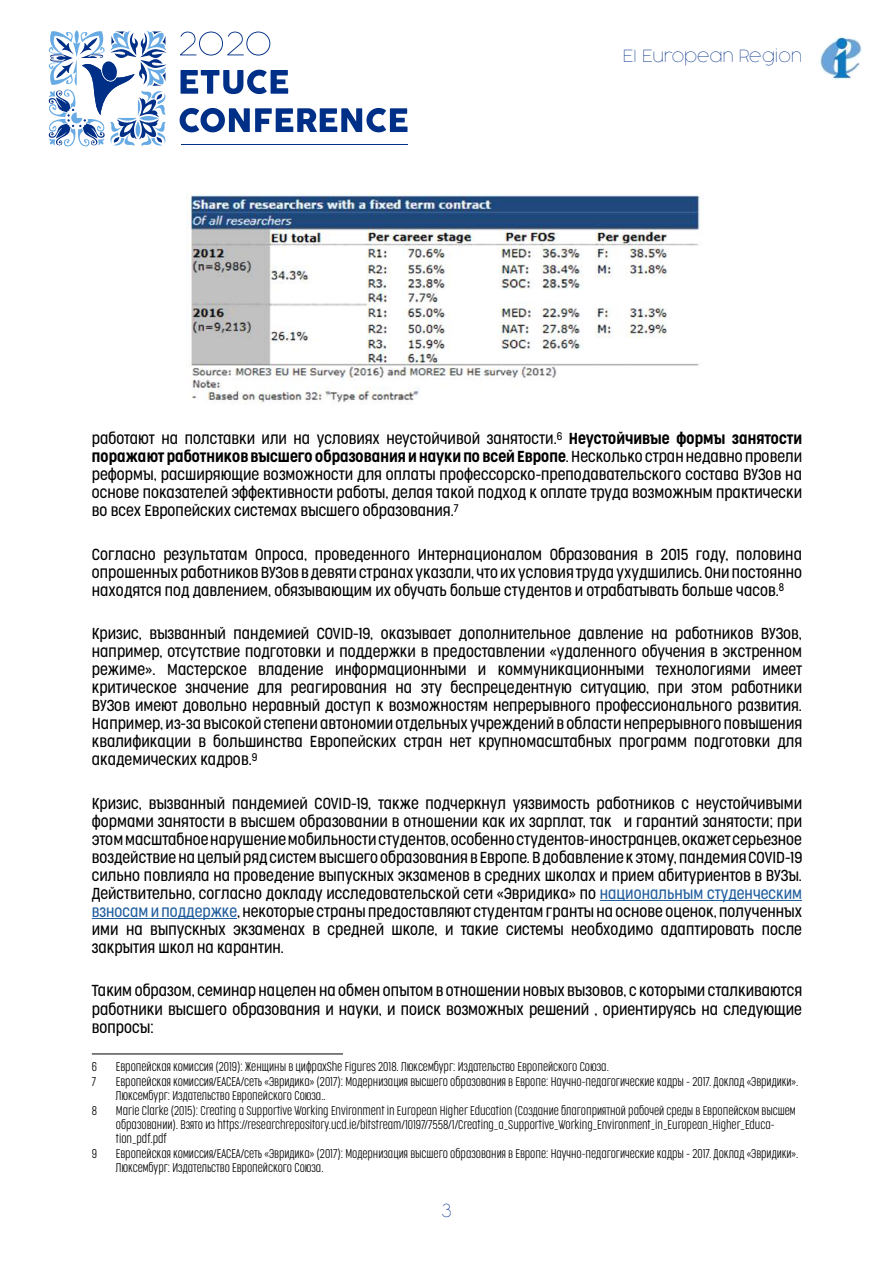
<style>
.page{position:relative;width:893px;height:1263px;background:#fff}
.page>*{position:absolute;margin:0;border:0;box-sizing:border-box;transform-origin:0 0}
.t1{font:100 18px "Cocogoose Pro";color:#002f87}
.t2{font:100 16.5px "Cocogoose Pro";color:#002f87}
.t3{font:300 15px/18px "Cocogoose Condensed";color:#000;text-align:justify}
.t4{font:200 12px/14.4px "Cocogoose Compressed";color:#000}
.s1{font-style:inherit}
.s2{color:#215e9e}
</style>
<div class="page">
<img style="left:820px;top:37px;width:42px;height:43px">
<svg style="left:180px;top:32px;width:90px;height:24px"></svg>
<svg style="left:181px;top:70px;width:107px;height:24px"></svg>
<svg style="left:180px;top:108px;width:227px;height:24px"></svg>
<svg style="left:48px;top:30px;width:119px;height:117px"></svg>
<hr style="left:181px;top:145px;width:226px;height:1px;background:#002f87">
<hr style="left:600px;top:900px;width:202px;height:1px;background:#215e9e">
<hr style="left:92px;top:918px;width:145px;height:1px;background:#215e9e">
<hr style="left:92px;top:1053px;width:251px;height:1px;background:#000">
<img style="left:186px;top:193px;width:514px;height:211px">
<p class="t2" style="left:623px;top:46px;width:181px">EI European Region</p>
<p class="t3" style="left:92px;top:430px;width:712px">работают на полставки или на условиях неустойчивой занятости.<sup>6</sup> <span class="s1">Неустойчивые формы занятости поражают работников высшего образования и науки по всей Европе</span>. Несколько стран недавно провели реформы, расширяющие возможности для оплаты профессорско-преподавательского состава ВУЗов на основе показателей эффективности работы, делая такой подход к оплате труда возможным практически во всех Европейских системах высшего образования.<sup>7</sup></p>
<p class="t3" style="left:92px;top:545px;width:712px">Согласно результатам Опроса, проведенного Интернационалом Образования в 2015 году, половина опрошенных работников ВУЗов в девяти странах указали, что их условия труда ухудшились. Они постоянно находятся под давлением, обязывающим их обучать больше студентов и отрабатывать больше часов.<sup>8</sup></p>
<p class="t3" style="left:92px;top:625px;width:712px">Кризис, вызванный пандемией COVID-19, оказывает дополнительное давление на работников ВУЗов, например, отсутствие подготовки и поддержки в предоставлении «удаленного обучения в экстренном режиме». Мастерское владение информационными и коммуникационными технологиями имеет критическое значение для реагирования на эту беспрецедентную ситуацию, при этом работники ВУЗов имеют довольно неравный доступ к возможностям непрерывного профессионального развития.<br>Например, из-за высокой степени автономии отдельных учреждений в области непрерывного повышения квалификации в большинства Европейских стран нет крупномасштабных программ подготовки для академических кадров.<sup>9</sup></p>
<p class="t3" style="left:92px;top:794px;width:712px">Кризис, вызванный пандемией COVID-19, также подчеркнул уязвимость работников с неустойчивыми формами занятости в высшем образовании в отношении как их зарплат, так и гарантий занятости; при этом масштабное нарушение мобильности студентов, особенно студентов-иностранцев, окажет серьезное воздействие на целый ряд систем высшего образования в Европе. В добавление к этому, пандемия COVID-19 сильно повлияла на проведение выпускных экзаменов в средних школах и прием абитуриентов в ВУЗы.<br>Действительно, согласно докладу исследовательской сети «Эвридика» по <span class="s2">национальным студенческим взносам и поддержке</span>, некоторые страны предоставляют студентам гранты на основе оценок, полученных ими на выпускных экзаменах в средней школе, и такие системы необходимо адаптировать после закрытия школ на карантин.</p>
<p class="t3" style="left:92px;top:982px;width:712px">Таким образом, семинар нацелен на обмен опытом в отношении новых вызовов, с которыми сталкиваются работники высшего образования и науки, и поиск возможных решений , ориентируясь на следующие вопросы:</p>
<p class="t4" style="left:92px;top:1059px;width:7px">6</p>
<p class="t4" style="left:116px;top:1059px;width:495px">Европейская комиссия (2019): Женщины в цифрахShe Figures 2018. Люксембург: Издательство Европейского Союза.</p>
<p class="t4" style="left:92px;top:1074px;width:6px">7</p>
<p class="t4" style="left:116px;top:1074px;width:684px">Европейская комиссия/EACEA/сеть «Эвридика» (2017): Модернизация высшего образования в Европе: Научно-педагогические кадры – 2017. Доклад «Эвридики».<br>Люксембург: Издательство Европейского Союза..</p>
<p class="t4" style="left:92px;top:1103px;width:7px">8</p>
<p class="t4" style="left:116px;top:1103px;width:681px">Marie Clarke (2015): Creating a Supportive Working Environment in European Higher Education (Создание благоприятной рабочей среды в Европейском высшем образовании). Взято из https://researchrepository.ucd.ie/bitstream/10197/7558/1/Creating_a_Supportive_Working_Environment_in_European_Higher_Educa&shy;tion_pdf.pdf</p>
<p class="t4" style="left:92px;top:1146px;width:7px">9</p>
<p class="t4" style="left:116px;top:1146px;width:684px">Европейская комиссия/EACEA/сеть «Эвридика» (2017): Модернизация высшего образования в Европе: Научно-педагогические кадры – 2017. Доклад «Эвридики».<br>Люксембург: Издательство Европейского Союза.</p>
<p class="t1" style="left:441px;top:1198px;width:11px">3</p>
</div>
